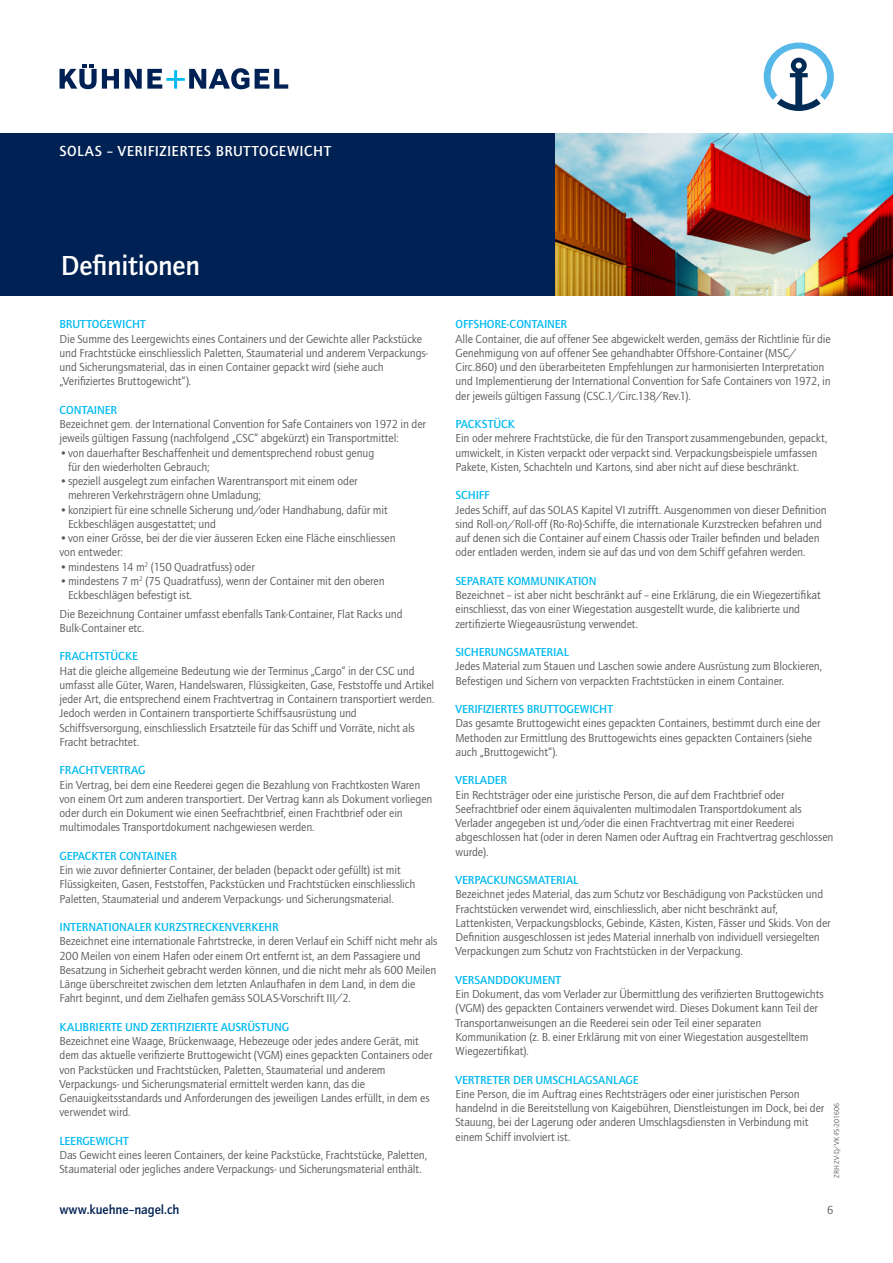
<style>
.page{position:relative;width:893px;height:1263px;background:#fff}
.page>*{position:absolute;margin:0;border:0;box-sizing:border-box;transform-origin:0 0}
.t1{font:700 28.5px "Quay Itc T";letter-spacing:-.01em;color:#fff}
.t2{font:700 15px "Quay Itc T";letter-spacing:.035em;color:#fff}
.t3{font:700 13.5px "Quay Itc T";color:#002153}
.KN_Body_Copy{font:12px/14.2px "Quay Itc T";letter-spacing:-.01em;color:#57585a}
.KN_Body_Copy-2{font:700 12px "Quay Itc T";letter-spacing:-.01em;color:#00baf1}
.KN_Body_Copy-3{font:7.5px "Quay Itc T";letter-spacing:.01em;color:#57585a}
</style>
<div class="page">
<svg style="left:255px;top:69px;width:33px;height:20px"></svg>
<svg style="left:125px;top:68px;width:124px;height:21px"></svg>
<svg style="left:60px;top:64px;width:59px;height:25px"></svg>
<svg style="left:764px;top:43px;width:69px;height:68px"></svg>
<img style="left:554px;top:134px;width:339px;height:162px">
<div style="left:0;top:134px;width:554px;height:162px;background:#002153"></div>
<p class="t2" style="left:60px;top:143px;width:273px">SOLAS – VERIFIZIERTES BRUTTOGEWICHT</p>
<p class="t1" style="left:61px;top:248px;width:141px">Definitionen</p>
<p class="KN_Body_Copy-2" style="left:60px;top:317px;width:88px">BRUTTOGEWICHT</p>
<p class="KN_Body_Copy" style="left:60px;top:331px;width:370px">Die Summe des Leergewichts eines Containers und der Gewichte aller Packstücke und Frachtstücke einschliesslich Paletten, Staumaterial und anderem Verpackungs&shy;und Sicherungsmaterial, das in einen Container gepackt wird (siehe auch „Verifiziertes Bruttogewicht“).</p>
<p class="KN_Body_Copy-2" style="left:60px;top:403px;width:59px">CONTAINER</p>
<p class="KN_Body_Copy" style="left:60px;top:417px;width:368px">Bezeichnet gem. der International Convention for Safe Containers von 1972 in der jeweils gültigen Fassung (nachfolgend „CSC“ abgekürzt) ein Transportmittel:</p>
<p class="KN_Body_Copy" style="left:68px;top:445px;width:308px;text-indent:-9px">•von dauerhafter Beschaffenheit und dementsprechend robust genug für den wiederholten Gebrauch;</p>
<p class="KN_Body_Copy" style="left:68px;top:474px;width:291px;text-indent:-9px">•speziell ausgelegt zum einfachen Warentransport mit einem oder mehreren Verkehrsträgern ohne Umladung;</p>
<p class="KN_Body_Copy" style="left:68px;top:502px;width:321px;text-indent:-9px">•konzipiert für eine schnelle Sicherung und/oder Handhabung, dafür mit<br>Eckbeschlägen ausgestattet; und</p>
<p class="KN_Body_Copy" style="left:60px;top:531px;width:338px">•von einer Grösse, bei der die vier äusseren Ecken eine Fläche einschliessen</p>
<p class="KN_Body_Copy" style="left:60px;top:545px;width:65px">von entweder:</p>
<p class="KN_Body_Copy" style="left:60px;top:559px;width:197px">•mindestens 14 m<sup>2</sup> (150 Quadratfuss) oder</p>
<p class="KN_Body_Copy" style="left:68px;top:573px;width:318px;text-indent:-9px">•mindestens 7 m<sup>2</sup> (75 Quadratfuss), wenn der Container mit den oberen<br>Eckbeschlägen befestigt ist.</p>
<p class="KN_Body_Copy" style="left:60px;top:606px;width:345px">Die Bezeichnung Container umfasst ebenfalls Tank-Container, Flat Racks und<br>Bulk-Container etc.</p>
<p class="KN_Body_Copy-2" style="left:60px;top:649px;width:80px">FRACHTSTÜCKE</p>
<p class="KN_Body_Copy" style="left:60px;top:663px;width:376px">Hat die gleiche allgemeine Bedeutung wie der Terminus „Cargo“ in der CSC und umfasst alle Güter, Waren, Handelswaren, Flüssigkeiten, Gase, Feststoffe und Artikel jeder Art, die entsprechend einem Frachtvertrag in Containern transportiert werden.<br>Jedoch werden in Containern transportierte Schiffsausrüstung und Schiffsversorgung, einschliesslich Ersatzteile für das Schiff und Vorräte, nicht als Fracht betrachtet.</p>
<p class="KN_Body_Copy-2" style="left:60px;top:763px;width:88px">FRACHTVERTRAG</p>
<p class="KN_Body_Copy" style="left:60px;top:777px;width:374px">Ein Vertrag, bei dem eine Reederei gegen die Bezahlung von Frachtkosten Waren von einem Ort zum anderen transportiert. Der Vertrag kann als Dokument vorliegen oder durch ein Dokument wie einen Seefrachtbrief, einen Frachtbrief oder ein multimodales Transportdokument nachgewiesen werden.</p>
<p class="KN_Body_Copy-2" style="left:60px;top:849px;width:119px">GEPACKTER CONTAINER</p>
<p class="KN_Body_Copy" style="left:60px;top:863px;width:357px">Ein wie zuvor definierter Container, der beladen (bepackt oder gefüllt) ist mit<br>Flüssigkeiten, Gasen, Feststoffen, Packstücken und Frachtstücken einschliesslich<br>Paletten, Staumaterial und anderem Verpackungs- und Sicherungsmaterial.</p>
<p class="KN_Body_Copy-2" style="left:60px;top:920px;width:221px">INTERNATIONALER KURZSTRECKENVERKEHR</p>
<p class="KN_Body_Copy" style="left:60px;top:934px;width:379px">Bezeichnet eine internationale Fahrtstrecke, in deren Verlauf ein Schiff nicht mehr als 200 Meilen von einem Hafen oder einem Ort entfernt ist, an dem Passagiere und Besatzung in Sicherheit gebracht werden können, und die nicht mehr als 600 Meilen Länge überschreitet zwischen dem letzten Anlaufhafen in dem Land, in dem die Fahrt beginnt, und dem Zielhafen gemäss SOLAS-Vorschrift III/2.</p>
<p class="KN_Body_Copy-2" style="left:60px;top:1020px;width:231px">KALIBRIERTE UND ZERTIFIZIERTE AUSRÜSTUNG</p>
<p class="KN_Body_Copy" style="left:60px;top:1034px;width:374px">Bezeichnet eine Waage, Brückenwaage, Hebezeuge oder jedes andere Gerät, mit dem das aktuelle verifizierte Bruttogewicht (VGM) eines gepackten Containers oder von Packstücken und Frachtstücken, Paletten, Staumaterial und anderem Verpackungs- und Sicherungsmaterial ermittelt werden kann, das die Genauigkeitsstandards und Anforderungen des jeweiligen Landes erfüllt, in dem es verwendet wird.</p>
<p class="KN_Body_Copy-2" style="left:60px;top:1134px;width:71px">LEERGEWICHT</p>
<p class="KN_Body_Copy" style="left:60px;top:1148px;width:369px">Das Gewicht eines leeren Containers, der keine Packstücke, Frachtstücke, Paletten,<br>Staumaterial oder jegliches andere Verpackungs- und Sicherungsmaterial enthält.</p>
<p class="KN_Body_Copy-2" style="left:455px;top:317px;width:113px">OFFSHORE-CONTAINER</p>
<p class="KN_Body_Copy" style="left:455px;top:331px;width:377px">Alle Container, die auf offener See abgewickelt werden, gemäss der Richtlinie für die Genehmigung von auf offener See gehandhabter Offshore-Container (MSC/ Circ.860) und den überarbeiteten Empfehlungen zur harmonisierten Interpretation und Implementierung der International Convention for Safe Containers von 1972, in der jeweils gültigen Fassung (CSC.1/Circ.138/Rev.1).</p>
<p class="KN_Body_Copy-2" style="left:455px;top:417px;width:61px">PACKSTÜCK</p>
<p class="KN_Body_Copy" style="left:455px;top:431px;width:373px">Ein oder mehrere Frachtstücke, die für den Transport zusammengebunden, gepackt, umwickelt, in Kisten verpackt oder verpackt sind. Verpackungsbeispiele umfassen<br>Pakete, Kisten, Schachteln und Kartons, sind aber nicht auf diese beschränkt.</p>
<p class="KN_Body_Copy-2" style="left:455px;top:488px;width:35px">SCHIFF</p>
<p class="KN_Body_Copy" style="left:455px;top:502px;width:373px">Jedes Schiff, auf das SOLAS Kapitel VI zutrifft. Ausgenommen von dieser Definition sind Roll-on/Roll-off (Ro-Ro)-Schiffe, die internationale Kurzstrecken befahren und auf denen sich die Container auf einem Chassis oder Trailer befinden und beladen oder entladen werden, indem sie auf das und von dem Schiff gefahren werden.</p>
<p class="KN_Body_Copy-2" style="left:455px;top:574px;width:143px">SEPARATE KOMMUNIKATION</p>
<p class="KN_Body_Copy" style="left:455px;top:588px;width:367px">Bezeichnet – ist aber nicht beschränkt auf – eine Erklärung, die ein Wiegezertifikat einschliesst, das von einer Wiegestation ausgestellt wurde, die kalibrierte und zertifizierte Wiegeausrüstung verwendet.</p>
<p class="KN_Body_Copy-2" style="left:455px;top:645px;width:115px">SICHERUNGSMATERIAL</p>
<p class="KN_Body_Copy" style="left:455px;top:659px;width:368px">Jedes Material zum Stauen und Laschen sowie andere Ausrüstung zum Blockieren,<br>Befestigen und Sichern von verpackten Frachtstücken in einem Container.</p>
<p class="KN_Body_Copy-2" style="left:455px;top:702px;width:159px">VERIFIZIERTES BRUTTOGEWICHT</p>
<p class="KN_Body_Copy" style="left:455px;top:716px;width:367px">Das gesamte Bruttogewicht eines gepackten Containers, bestimmt durch eine der<br>Methoden zur Ermittlung des Bruttogewichts eines gepackten Containers (siehe auch „Bruttogewicht“).</p>
<p class="KN_Body_Copy-2" style="left:455px;top:773px;width:53px">VERLADER</p>
<p class="KN_Body_Copy" style="left:455px;top:787px;width:379px">Ein Rechtsträger oder eine juristische Person, die auf dem Frachtbrief oder Seefrachtbrief oder einem äquivalenten multimodalen Transportdokument als Verlader angegeben ist und/oder die einen Frachtvertrag mit einer Reederei abgeschlossen hat (oder in deren Namen oder Auftrag ein Frachtvertrag geschlossen wurde).</p>
<p class="KN_Body_Copy-2" style="left:455px;top:873px;width:124px">VERPACKUNGSMATERIAL</p>
<p class="KN_Body_Copy" style="left:455px;top:887px;width:377px">Bezeichnet jedes Material, das zum Schutz vor Beschädigung von Packstücken und Frachtstücken verwendet wird, einschliesslich, aber nicht beschränkt auf, Lattenkisten, Verpackungsblocks, Gebinde, Kästen, Kisten, Fässer und Skids. Von der Definition ausgeschlossen ist jedes Material innerhalb von individuell versiegelten Verpackungen zum Schutz von Frachtstücken in der Verpackung.</p>
<p class="KN_Body_Copy-2" style="left:455px;top:973px;width:107px">VERSANDDOKUMENT</p>
<p class="KN_Body_Copy" style="left:455px;top:987px;width:370px">Ein Dokument, das vom Verlader zur Übermittlung des verifizierten Bruttogewichts (VGM) des gepackten Containers verwendet wird. Dieses Dokument kann Teil der Transportanweisungen an die Reederei sein oder Teil einer separaten Kommunikation (z. B. einer Erklärung mit von einer Wiegestation ausgestelltem Wiegezertifikat).</p>
<p class="KN_Body_Copy-2" style="left:455px;top:1072px;width:185px">VERTRETER DER UMSCHLAGSANLAGE</p>
<p class="KN_Body_Copy" style="left:455px;top:1086px;width:370px">Eine Person, die im Auftrag eines Rechtsträgers oder einer juristischen Person handelnd in die Bereitstellung von Kaigebühren, Dienstleistungen im Dock, bei der Stauung, bei der Lagerung oder anderen Umschlagsdiensten in Verbindung mit einem Schiff involviert ist.</p>
<p class="KN_Body_Copy-3" style="left:832px;top:1178px;width:76px;rotate:-90deg">ZRH ZV-D/VK-FS-201606</p>
<p class="t3" style="left:60px;top:1201px;width:121px">www.kuehne–nagel.ch</p>
<p class="KN_Body_Copy" style="left:827px;top:1202px;width:8px">6</p>
</div>
